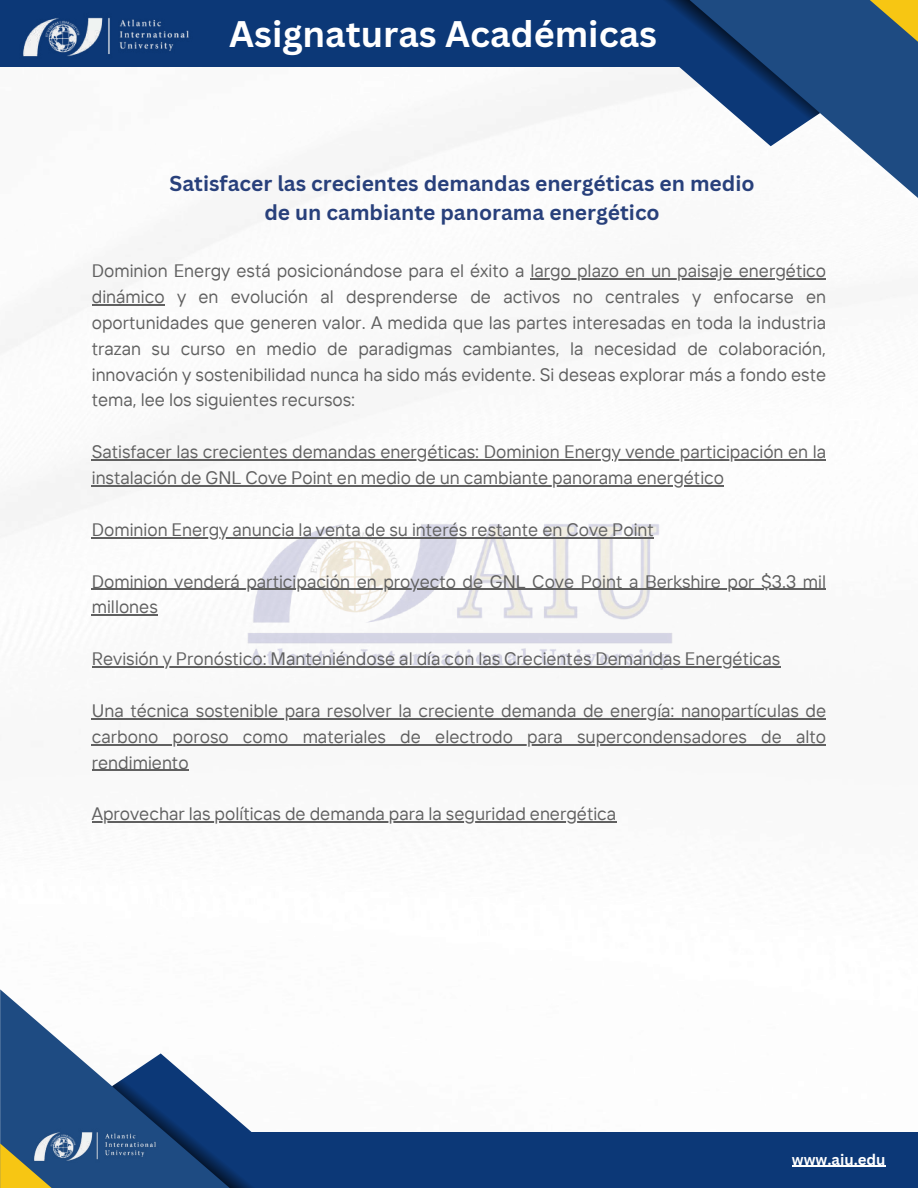
<style>
.page{position:relative;width:918px;height:1188px;background:#fff}
.page>*{position:absolute;margin:0;border:0;box-sizing:border-box;transform-origin:0 0}
.t1{font:700 36px "Canva Sans";color:#fff}
.t2{font:700 24px "Canva Sans";color:#fff}
.t3{font:700 21px/29.2px "Canva Sans";color:#28407b;text-align:center}
.t4{font:18px/25.8px "TT Interphases";color:#606060;text-align:justify}
.t5{font:700 15px "Canva Sans";color:#fff}
</style>
<div class="page">
<img style="left:0;top:66px;width:895px;height:757px">
<img style="left:240px;top:518px;width:439px;height:151px">
<div style="left:0;top:0;width:699px;height:66px;background:#0c3877"></div>
<svg style="left:648px;top:0;width:270px;height:211px"></svg>
<svg style="left:828px;top:0;width:90px;height:55px;background:#4a646b"></svg>
<svg style="left:560px;top:0;width:260px;height:146px"></svg>
<img style="left:20px;top:17px;width:172px;height:50px">
<div style="left:175px;top:1132px;width:743px;height:56px;background:#0c3877"></div>
<svg style="left:0;top:989px;width:112px;height:199px;fill:#1e4b82"></svg>
<svg style="left:0;top:1143px;width:104px;height:45px;background:#757c55"></svg>
<svg style="left:112px;top:1053px;width:140px;height:135px"></svg>
<img style="left:31px;top:1124px;width:127px;height:44px">
<hr style="left:792px;top:1166px;width:94px;height:1px;background:#fff">
<hr style="left:531px;top:278px;width:295px;height:1px;background:#606060">
<hr style="left:92px;top:304px;width:73px;height:1px;background:#606060">
<hr style="left:92px;top:459px;width:734px;height:1px;background:#606060">
<hr style="left:92px;top:485px;width:632px;height:1px;background:#606060">
<hr style="left:92px;top:537px;width:562px;height:1px;background:#606060">
<hr style="left:92px;top:589px;width:734px;height:1px;background:#606060">
<hr style="left:92px;top:615px;width:66px;height:1px;background:#606060">
<hr style="left:92px;top:666px;width:688px;height:1px;background:#606060">
<hr style="left:92px;top:718px;width:734px;height:1px;background:#606060">
<hr style="left:92px;top:744px;width:734px;height:1px;background:#606060">
<hr style="left:92px;top:770px;width:97px;height:1px;background:#606060">
<hr style="left:92px;top:822px;width:524px;height:1px;background:#606060">
<h2 class="t2" style="left:331px;top:8px;width:296px">AIU Student Publications</h2>
<h1 class="t1" style="left:229px;top:9px;width:429px">Asignaturas Académicas</h1>
<p class="t3" style="left:169px;top:168px;width:587px">Satisfacer las crecientes demandas energéticas en medio de un cambiante panorama energético</p>
<p class="t4" style="left:92px;top:257px;width:736px">Dominion Energy está posicionándose para el éxito a largo plazo en un paisaje energético dinámico y en evolución al desprenderse de activos no centrales y enfocarse en oportunidades que generen valor. A medida que las partes interesadas en toda la industria trazan su curso en medio de paradigmas cambiantes, la necesidad de colaboración, innovación y sostenibilidad nunca ha sido más evidente. Si deseas explorar más a fondo este tema, lee los siguientes recursos:</p>
<p class="t4" style="left:92px;top:439px;width:736px">Satisfacer las crecientes demandas energéticas: Dominion Energy vende participación en la instalación de GNL Cove Point en medio de un cambiante panorama energético</p>
<p class="t4" style="left:92px;top:516px;width:564px">Dominion Energy anuncia la venta de su interés restante en Cove Point</p>
<p class="t4" style="left:92px;top:568px;width:736px">Dominion venderá participación en proyecto de GNL Cove Point a Berkshire por $3.3 mil millones</p>
<p class="t4" style="left:92px;top:646px;width:690px">Revisión y Pronóstico: Manteniéndose al día con las Crecientes Demandas Energéticas</p>
<p class="t4" style="left:92px;top:697px;width:736px">Una técnica sostenible para resolver la creciente demanda de energía: nanopartículas de carbono poroso como materiales de electrodo para supercondensadores de alto rendimiento</p>
<p class="t4" style="left:92px;top:801px;width:526px">Aprovechar las políticas de demanda para la seguridad energética</p>
<p class="t5" style="left:792px;top:1149px;width:95px">www.aiu.edu</p>
</div>
